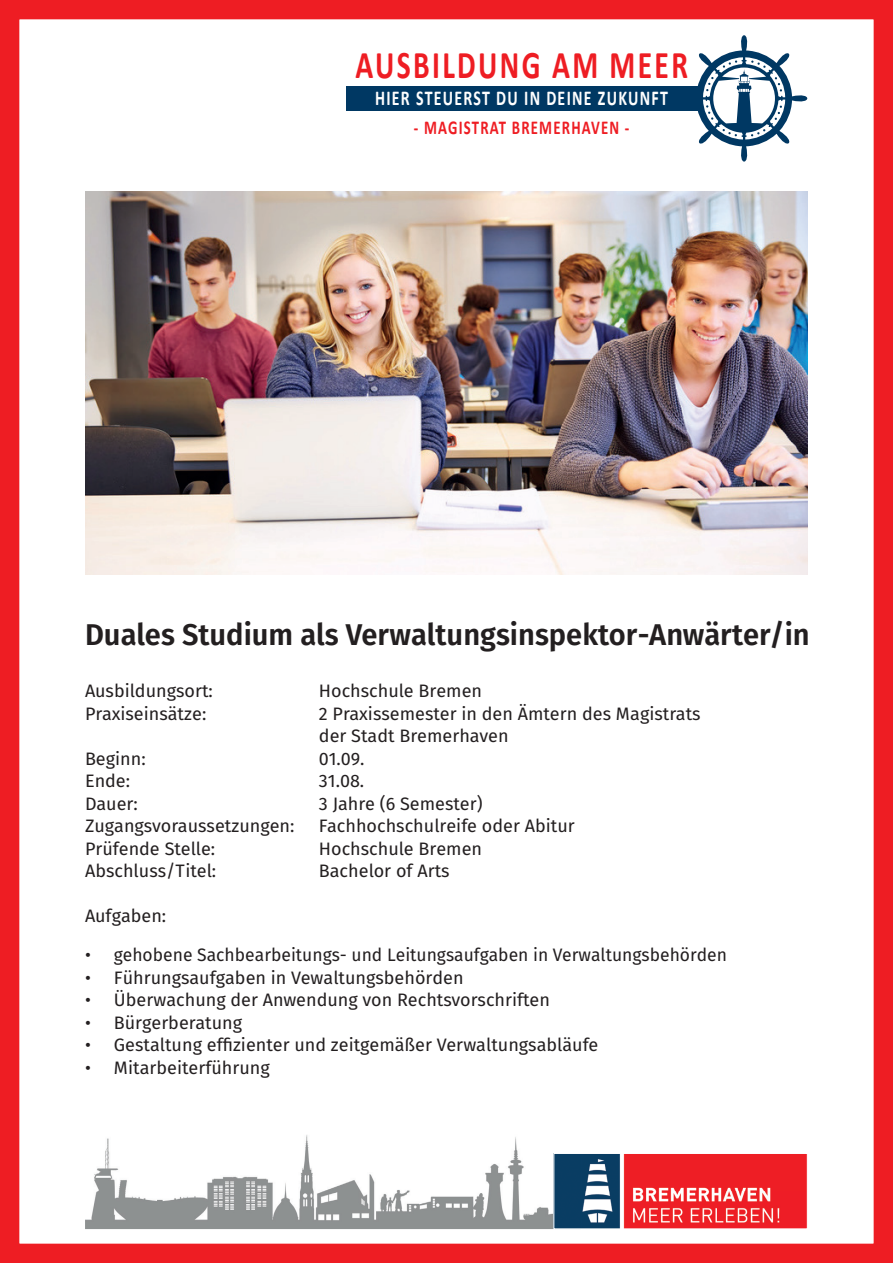
<style>
.page{position:relative;width:893px;height:1263px;background:#fff}
.page>*{position:absolute;margin:0;border:0;box-sizing:border-box;transform-origin:0 0}
.t1{font:700 39.45px "Calibri";letter-spacing:.08em;color:#ee1d23;scale:.75 1}
.t2{font:600 30px "Fira Sans";color:#231f20}
.t3{font:700 21.15px "Calibri";letter-spacing:.08em;color:#fff;scale:.75 1}
.t4{font:700 19.65px "Calibri";letter-spacing:.08em;color:#ee1d23;scale:.75 1}
.t5{font:18px/22.5px "Fira Sans";color:#231f20}
</style>
<div class="page">
<div style="left:0;top:0;width:893px;height:1263px;border:19px solid #ee1d23"></div>
<img style="left:85px;top:1135px;width:468px;height:94px">
<div style="left:347px;top:86px;width:352px;height:25px;background:#003863"></div>
<svg style="left:697px;top:35px;width:110px;height:127px"></svg>
<img style="left:555px;top:1155px;width:251px;height:72px">
<div style="left:553px;top:1153px;width:255px;height:76px;border:1px solid #fff"></div>
<img style="left:85px;top:191px;width:723px;height:383px">
<h1 class="t1" style="left:355px;top:39px;width:445px">AUSBILDUNG AM MEER</h1>
<p class="t3" style="left:375px;top:85px;width:392px">HIER STEUERST DU IN DEINE ZUKUNFT</p>
<p class="t4" style="left:414px;top:114px;width:289px">- MAGISTRAT BREMERHAVEN -</p>
<h2 class="t2" style="left:85px;top:609px;width:726px">Duales Studium als Verwaltungsinspektor-Anwärter/in</h2>
<p class="t5" style="left:85px;top:679px;width:129px">Ausbildungsort:</p>
<p class="t5" style="left:319px;top:679px;width:165px">Hochschule Bremen</p>
<p class="t5" style="left:85px;top:702px;width:123px">Praxiseinsätze:</p>
<p class="t5" style="left:319px;top:702px;width:383px">2 Praxissemester in den Ämtern des Magistrats der Stadt Bremerhaven</p>
<p class="t5" style="left:85px;top:747px;width:62px">Beginn:</p>
<p class="t5" style="left:319px;top:747px;width:47px">01.09.</p>
<p class="t5" style="left:85px;top:769px;width:47px">Ende:</p>
<p class="t5" style="left:319px;top:769px;width:47px">31.08.</p>
<p class="t5" style="left:85px;top:792px;width:54px">Dauer:</p>
<p class="t5" style="left:319px;top:792px;width:165px">3 Jahre (6 Semester)</p>
<p class="t5" style="left:85px;top:814px;width:211px">Zugangsvoraussetzungen:</p>
<p class="t5" style="left:319px;top:814px;width:257px">Fachhochschulreife oder Abitur</p>
<p class="t5" style="left:85px;top:837px;width:132px">Prüfende Stelle:</p>
<p class="t5" style="left:319px;top:837px;width:165px">Hochschule Bremen</p>
<p class="t5" style="left:85px;top:859px;width:133px">Abschluss/Titel:</p>
<p class="t5" style="left:319px;top:859px;width:132px">Bachelor of Arts</p>
<p class="t5" style="left:85px;top:904px;width:83px">Aufgaben:</p>
<p class="t5" style="left:85px;top:943px;width:643px">• gehobene Sachbearbeitungs- und Leitungsaufgaben in Verwaltungsbehörden</p>
<p class="t5" style="left:85px;top:966px;width:380px">• Führungsaufgaben in Vewaltungsbehörden</p>
<p class="t5" style="left:85px;top:988px;width:466px">• Überwachung der Anwendung von Rechtsvorschriften</p>
<p class="t5" style="left:85px;top:1011px;width:159px">• Bürgerberatung</p>
<p class="t5" style="left:85px;top:1033px;width:515px">• Gestaltung effizienter und zeitgemäßer Verwaltungsabläufe</p>
<p class="t5" style="left:85px;top:1056px;width:186px">• Mitarbeiterführung</p>
</div>
